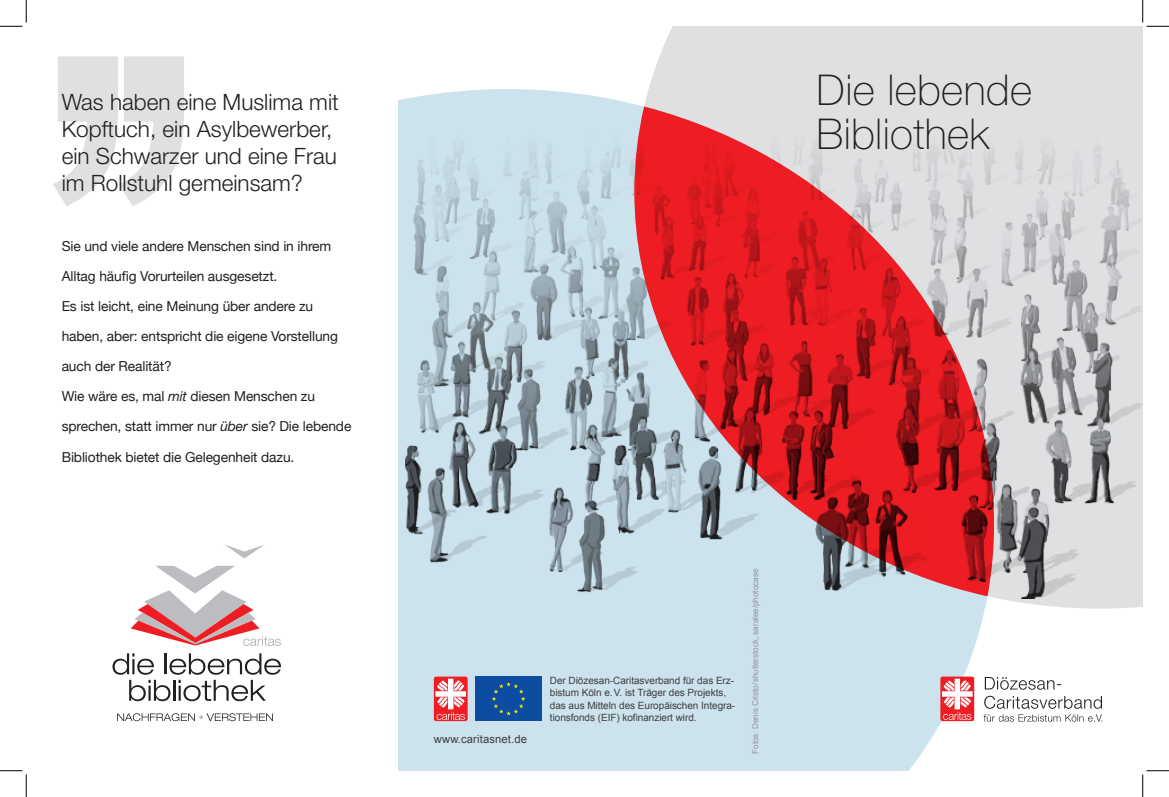
<style>
.page{position:relative;width:1169px;height:797px;background:#fff}
.page>*{position:absolute;margin:0;border:0;box-sizing:border-box;transform-origin:0 0}
.t1{font:100 42.5px/43.8px "Helvetica Neue";letter-spacing:.01em;color:#231f20}
.t2{font:300 22.5px/27px "Helvetica Neue";color:#231f20}
.t3{font:13.75px/30px "Helvetica Neue";letter-spacing:-.01em;color:#231f20}
.t4{font:11.25px "Arial";letter-spacing:.01em;color:#3e3e3f}
.t5{font:10px/12.4px "Arial";letter-spacing:-.005em;color:#3e3e3f}
.t6{font:8.12px "Arial";letter-spacing:-.005em;color:#939598}
.s1{font-style:italic}
</style>
<div class="page">
<div style="left:398px;top:89px;width:595px;height:681px;background:#cce2ec"></div>
<svg style="left:634px;top:26px;width:508px;height:582px;background:#dfe1e4"></svg>
<svg style="left:634px;top:106px;width:360px;height:20px;background:#dfced0"></svg>
<svg style="left:53px;top:56px;width:131px;height:150px"></svg>
<svg style="left:117px;top:713px;width:156px;height:8px"></svg>
<svg style="left:224px;top:544px;width:40px;height:14px"></svg>
<svg style="left:112px;top:653px;width:169px;height:48px"></svg>
<svg style="left:131px;top:566px;width:150px;height:80px"></svg>
<div style="left:475px;top:676px;width:67px;height:45px;background:#0d4da1"></div>
<svg style="left:492px;top:682px;width:33px;height:33px"></svg>
<div style="left:434px;top:676px;width:34px;height:45px;background:#ee1d23;border-radius:2px"></div>
<svg style="left:435px;top:678px;width:31px;height:42px"></svg>
<div style="left:940px;top:676px;width:34px;height:45px;background:#ee1d23;border-radius:2px"></div>
<svg style="left:942px;top:678px;width:30px;height:42px"></svg>
<svg style="left:985px;top:677px;width:76px;height:12px"></svg>
<svg style="left:984px;top:695px;width:118px;height:13px"></svg>
<svg style="left:983px;top:714px;width:119px;height:7px"></svg>
<img style="left:405px;top:126px;width:737px;height:472px">
<svg style="left:0;top:0;width:27px;height:27px"></svg>
<svg style="left:0;top:770px;width:27px;height:27px"></svg>
<svg style="left:1142px;top:0;width:27px;height:27px"></svg>
<svg style="left:1142px;top:770px;width:27px;height:27px"></svg>
<h2 class="t2" style="left:62px;top:88px;width:279px">Was haben eine Muslima mit<br>Kopftuch, ein Asylbewerber, ein Schwarzer und eine Frau im Rollstuhl gemeinsam?</h2>
<p class="t3" style="left:62px;top:231px;width:291px">Sie und viele andere Menschen sind in ihrem Alltag häufig Vorurteilen ausgesetzt.<br>Es ist leicht, eine Meinung über andere zu haben, aber: entspricht die eigene Vorstellung auch der Realität?<br>Wie wäre es, mal <span class="s1">mit</span> diesen Menschen zu sprechen, statt immer nur <span class="s1">über</span> sie? Die lebende Bibliothek bietet die Gelegenheit dazu.</p>
<h1 class="t1" style="left:816px;top:68px;width:217px">Die lebende<br>Bibliothek</h1>
<p class="t4" style="left:434px;top:732px;width:95px">www.caritasnet.de</p>
<p class="t5" style="left:550px;top:674px;width:187px">Der Diözesan-Caritasverband für das Erz&shy;bistum Köln e.V. ist Träger des Projekts, das aus Mitteln des Europäischen Integra&shy;tionsfonds (EIF) kofinanziert wird.</p>
<p class="t6" style="left:750px;top:753px;width:186px;rotate:-90deg">Fotos: Denis Cristo/shutterstock, saralee/photocase</p>
</div>
